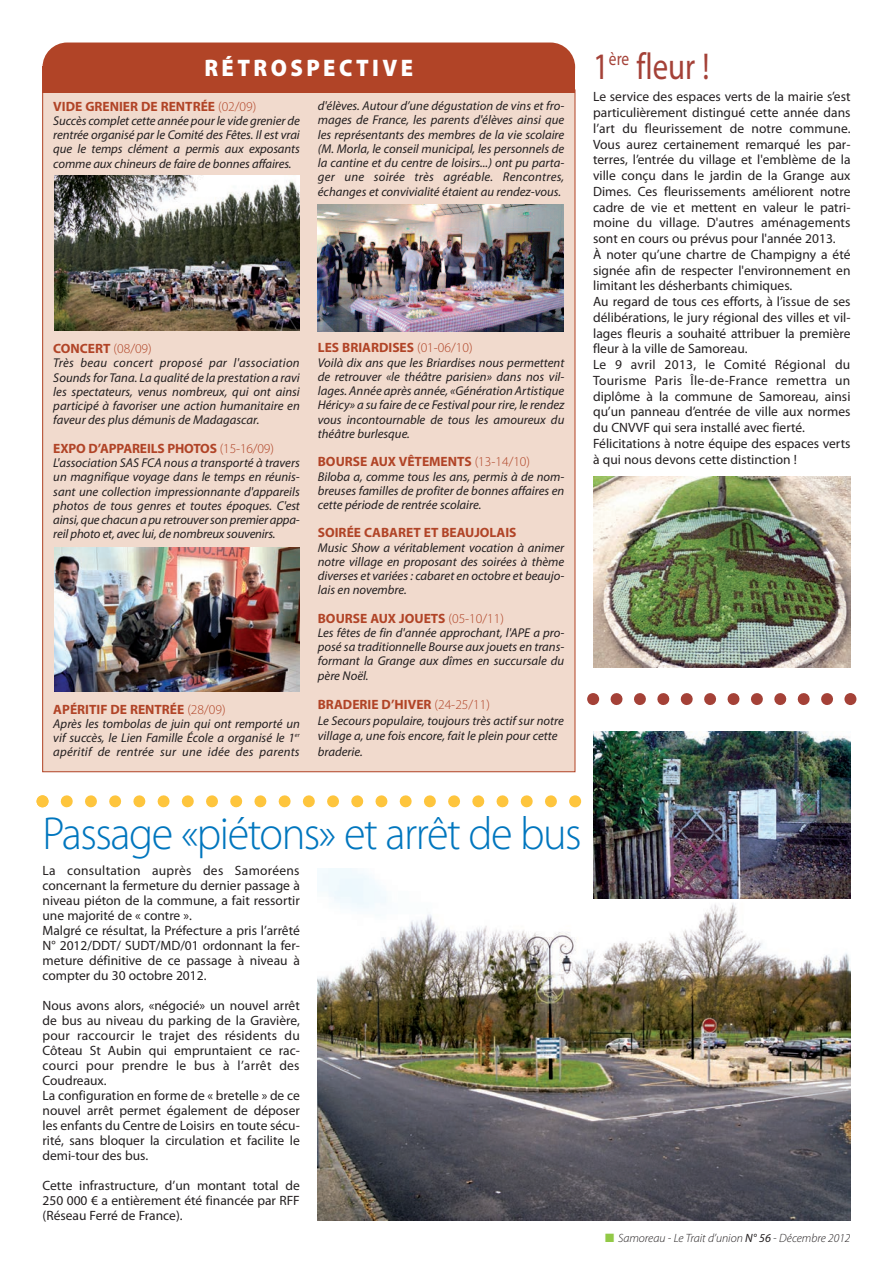
<style>
.page{position:relative;width:893px;height:1263px;background:#fff}
.page>*{position:absolute;margin:0;border:0;box-sizing:border-box;transform-origin:0 0}
.t1{font:300 46.5px "Myriad Pro";letter-spacing:-.035em;color:#0076be;scale:.95 1}
.t2{font:37.5px "Myriad Pro";color:#a44137;scale:.82 1}
.t3{font:900 24px "Myriad Pro";letter-spacing:.155em;color:#fff;scale:.93 1}
.t4{font:13.5px/15.8px "Myriad Pro";color:#231f20}
.t5{font:700 13.5px "Myriad Pro";color:#b14427}
.t6{font:italic 12.75px/14.2px "Myriad Pro";color:#231f20;text-align:justify}
.t7{font:italic 300 12px "Myriad Pro";color:#231f20}
.s1{font-weight:300}
.s2{color:#92c947}
.s3{font-weight:400}
</style>
<div class="page">
<div style="left:43px;top:90px;width:532px;height:682px;background:#f1dacd"></div>
<div style="left:43px;top:66px;width:532px;height:27px;background:#b14427"></div>
<div style="left:43px;top:43px;width:532px;height:49px;background:#b14427;border-radius:25px"></div>
<img style="left:54px;top:175px;width:246px;height:155px">
<img style="left:54px;top:548px;width:246px;height:143px">
<img style="left:318px;top:204px;width:246px;height:128px">
<svg style="left:37px;top:795px;width:520px;height:12px"></svg>
<svg style="left:569px;top:795px;width:12px;height:12px"></svg>
<svg style="left:587px;top:693px;width:246px;height:12px"></svg>
<svg style="left:844px;top:693px;width:12px;height:12px"></svg>
<img style="left:593px;top:477px;width:257px;height:191px">
<img style="left:318px;top:869px;width:532px;height:351px">
<img style="left:593px;top:731px;width:257px;height:168px">
<h3 class="t3" style="left:204px;top:58px;width:226px">RÉTROSPECTIVE</h3>
<p class="t5" style="left:53px;top:101px;width:204px">VIDE GRENIER DE RENTRÉE <span class="s1">(02/09)</span></p>
<p class="t6" style="left:53px;top:115px;width:248px">Succès complet cette année pour le vide grenier de rentrée organisé par le Comité des Fêtes. Il est vrai que le temps clément a permis aux exposants comme aux chineurs de faire de bonnes affaires.</p>
<p class="t6" style="left:318px;top:100px;width:248px">d'élèves. Autour d’une dégustation de vins et fro&shy;mages de France, les parents d'élèves ainsi que les représentants des membres de la vie scolaire (M. Morla, le conseil municipal, les personnels de la cantine et du centre de loisirs...) ont pu parta&shy;ger une soirée très agréable. Rencontres, échanges et convivialité étaient au rendez-vous.</p>
<p class="t5" style="left:53px;top:343px;width:100px">CONCERT <span class="s1">(08/09)</span></p>
<p class="t6" style="left:53px;top:357px;width:248px">Très beau concert proposé par l'association Sounds for Tana. La qualité de la prestation a ravi les spectateurs, venus nombreux, qui ont ainsi participé à favoriser une action humanitaire en faveur des plus démunis de Madagascar.</p>
<p class="t5" style="left:53px;top:443px;width:222px">EXPO D’APPAREILS PHOTOS <span class="s1">(15-16/09)</span></p>
<p class="t6" style="left:53px;top:457px;width:248px">L'association SAS FCA nous a transporté à travers un magnifique voyage dans le temps en réunis&shy;sant une collection impressionnante d'appareils photos de tous genres et toutes époques. C'est ainsi, que chacun a pu retrouver son premier appa&shy;reil photo et, avec lui, de nombreux souvenirs.</p>
<p class="t5" style="left:53px;top:704px;width:174px">APÉRITIF DE RENTRÉE <span class="s1">(28/09)</span></p>
<p class="t6" style="left:53px;top:717px;width:248px">Après les tombolas de juin qui ont remporté un vif succès, le Lien Famille École a organisé le 1<sup>er </sup>apéritif de rentrée sur une idée des parents</p>
<p class="t5" style="left:318px;top:343px;width:156px">LES BRIARDISES <span class="s1">(01-06/10)</span></p>
<p class="t6" style="left:318px;top:356px;width:248px">Voilà dix ans que les Briardises nous permettent de retrouver «le théâtre parisien» dans nos vil&shy;lages. Année après année, «Génération Artistique Héricy» a su faire de ce Festival pour rire, le rendez vous incontournable de tous les amoureux du théâtre burlesque.</p>
<p class="t5" style="left:318px;top:457px;width:214px">BOURSE AUX VÊTEMENTS <span class="s1">(13-14/10)</span></p>
<p class="t6" style="left:318px;top:470px;width:248px">Biloba a, comme tous les ans, permis à de nom&shy;breuses familles de profiter de bonnes affaires en cette période de rentrée scolaire.</p>
<p class="t5" style="left:318px;top:528px;width:200px">SOIRÉE CABARET ET BEAUJOLAIS</p>
<p class="t6" style="left:318px;top:541px;width:248px">Music Show a véritablement vocation à animer notre village en proposant des soirées à thème diverses et variées : cabaret en octobre et beaujo&shy;lais en novembre.</p>
<p class="t5" style="left:318px;top:613px;width:188px">BOURSE AUX JOUETS <span class="s1">(05-10/11)</span></p>
<p class="t6" style="left:318px;top:626px;width:248px">Les fêtes de fin d'année approchant, l'APE a pro&shy;posé sa traditionnelle Bourse aux jouets en trans&shy;formant la Grange aux dîmes en succursale du père Noël.</p>
<p class="t5" style="left:318px;top:700px;width:174px">BRADERIE D’HIVER <span class="s1">(24-25/11)</span></p>
<p class="t6" style="left:318px;top:714px;width:248px;line-height:15.3px;text-align:left">Le Secours populaire, toujours très actif sur notre village a, une fois encore, fait le plein pour cette braderie.</p>
<h2 class="t2" style="left:593px;top:53px;width:143px">1<sup>ère</sup> fleur !</h2>
<p class="t4" style="left:593px;top:90px;width:259px">Le service des espaces verts de la mairie s’est particulièrement distingué cette année dans l’art du fleurissement de notre commune.<br>Vous aurez certainement remarqué les par&shy;terres, l’entrée du village et l'emblème de la ville conçu dans le jardin de la Grange aux Dimes. Ces fleurissements améliorent notre cadre de vie et mettent en valeur le patri&shy;moine du village. D'autres aménagements sont en cours ou prévus pour l'année 2013.<br>À noter qu’une chartre de Champigny a été signée afin de respecter l'environnement en limitant les désherbants chimiques.<br>Au regard de tous ces efforts, à l’issue de ses délibérations, le jury régional des villes et vil&shy;lages fleuris a souhaité attribuer la première fleur à la ville de Samoreau.<br>Le 9 avril 2013, le Comité Régional du Tourisme Paris Île-de-France remettra un diplôme à la commune de Samoreau, ainsi qu’un panneau d’entrée de ville aux normes du CNVVF qui sera installé avec fierté.<br>Félicitations à notre équipe des espaces verts à qui nous devons cette distinction !</p>
<h1 class="t1" style="left:43px;top:816px;width:569px">Passage «piétons» et arrêt de bus</h1>
<p class="t4" style="left:43px;top:864px;width:259px;line-height:15px">La consultation auprès des Samoréens concernant la fermeture du dernier passage à niveau piéton de la commune, a fait ressortir une majorité de « contre ».<br>Malgré ce résultat, la Préfecture a pris l’arrêté N° 2012/DDT/ SUDT/MD/01 ordonnant la fer&shy;meture définitive de ce passage à niveau à compter du 30 octobre 2012.</p>
<p class="t4" style="left:43px;top:999px;width:259px;line-height:15px">Nous avons alors, «négocié» un nouvel arrêt de bus au niveau du parking de la Gravière, pour raccourcir le trajet des résidents du Côteau St Aubin qui empruntaient ce rac&shy;courci pour prendre le bus à l’arrêt des Coudreaux.<br>La configuration en forme de « bretelle » de ce nouvel arrêt permet également de déposer les enfants du Centre de Loisirs en toute sécu&shy;rité, sans bloquer la circulation et facilite le demi-tour des bus.</p>
<p class="t4" style="left:43px;top:1179px;width:259px;line-height:15px;text-align:justify">Cette infrastructure, d’un montant total de 250 000 € a entièrement été financée par RFF (Réseau Ferré de France).</p>
<p class="t7" style="left:605px;top:1234px;width:247px"><span class="s2">■</span> Samoreau - Le Trait d’union <span class="s3">N° 56</span> - Décembre 2012</p>
</div>
